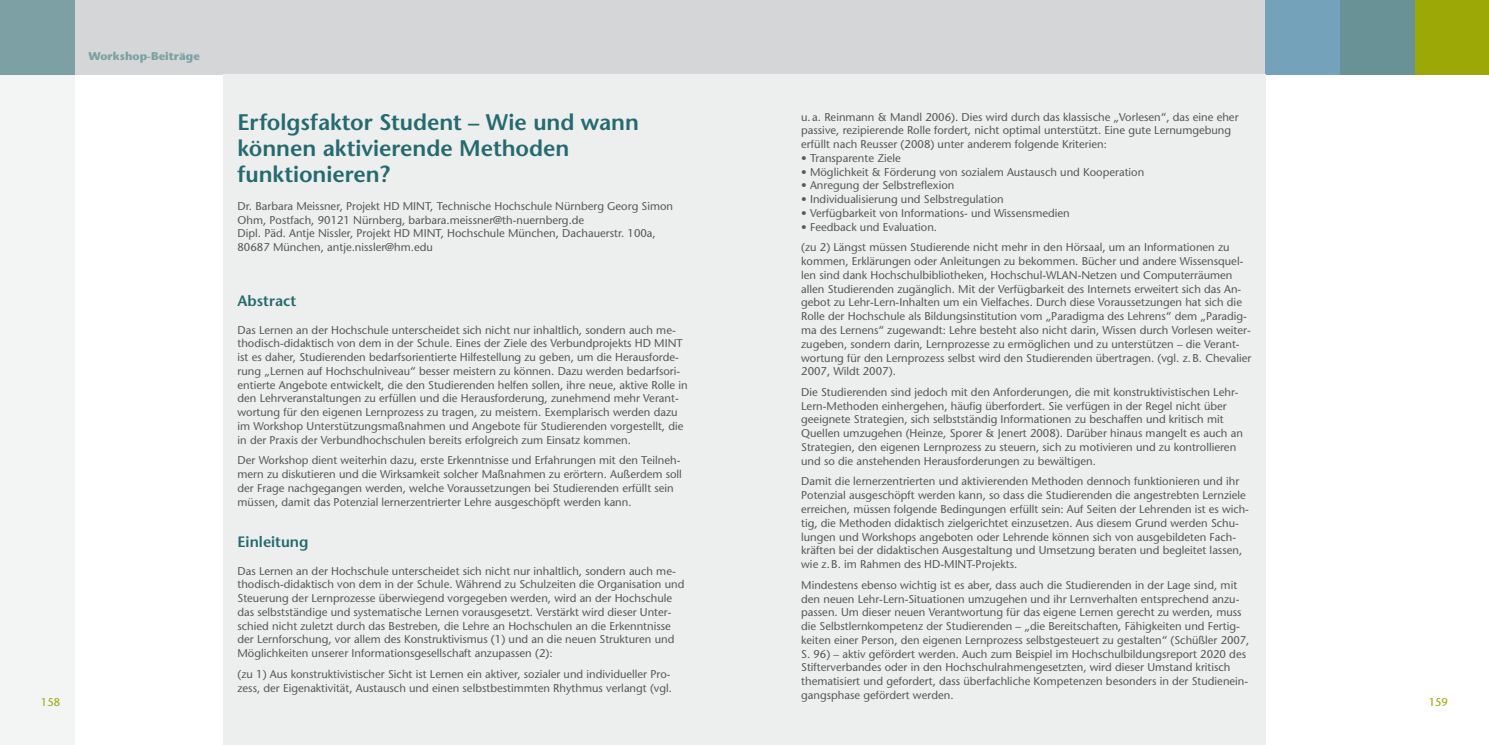
<style>
.page{position:relative;width:1489px;height:745px;background:#fff}
.page>*{position:absolute;margin:0;border:0;box-sizing:border-box;transform-origin:0 0}
.t1{font:600 22.5px/26.2px "Stone Sans";color:#246a6f}
.t2{font:600 15px "Stone Sans";color:#246a6f}
.t3{font:11.25px/13.8px "Stone Sans";color:#58585a}
.t4{font:700 11.25px "Stone Sans";color:#7ca0a3}
.t5{font:11.25px "Stone Sans";color:#9ca805}
</style>
<div class="page">
<div style="left:744px;top:0;width:744px;height:74px;background:#d5d6d7"></div>
<div style="left:1414px;top:0;width:74px;height:74px;background:#9ca805"></div>
<div style="left:1339px;top:0;width:75px;height:74px;background:#689295"></div>
<div style="left:1265px;top:0;width:74px;height:74px;background:#73a2ba"></div>
<div style="left:744px;top:74px;width:521px;height:670px;background:#edeeee"></div>
<div style="left:0;top:74px;width:74px;height:670px;background:#f3f4f4"></div>
<div style="left:0;top:0;width:744px;height:74px;background:#d5d6d7"></div>
<div style="left:0;top:0;width:74px;height:74px;background:#7ca0a3"></div>
<div style="left:223px;top:74px;width:521px;height:670px;background:#edeeee"></div>
<p class="t4" style="left:89px;top:49px;width:113px">Workshop-Beiträge</p>
<p class="t3" style="left:801px;top:110px;width:439px">u. a. Reinmann &amp; Mandl 2006). Dies wird durch das klassische „Vorlesen“, das eine eher passive, rezipierende Rolle fordert, nicht optimal unterstützt. Eine gute Lernumgebung erfüllt nach Reusser (2008) unter anderem folgende Kriterien:</p>
<p class="t3" style="left:801px;top:151px;width:101px">• Transparente Ziele</p>
<p class="t3" style="left:801px;top:165px;width:344px">• Möglichkeit &amp; Förderung von sozialem Austausch und Kooperation</p>
<p class="t3" style="left:801px;top:178px;width:155px">• Anregung der Selbstreflexion</p>
<p class="t3" style="left:801px;top:192px;width:204px">• Individualisierung und Selbstregulation</p>
<p class="t3" style="left:801px;top:206px;width:270px">• Verfügbarkeit von Informations- und Wissensmedien</p>
<p class="t3" style="left:801px;top:216px;width:430px;line-height:20.6px">• Feedback und Evaluation.<br>(zu 2) Längst müssen Studierende nicht mehr in den Hörsaal, um an Informationen zu</p>
<p class="t3" style="left:801px;top:254px;width:452px">kommen, Erklärungen oder Anleitungen zu bekommen. Bücher und andere Wissensquel&shy;len sind dank Hochschulbibliotheken, Hochschul-WLAN-Netzen und Computerräumen allen Studierenden zugänglich. Mit der Verfügbarkeit des Internets erweitert sich das An&shy;gebot zu Lehr-Lern-Inhalten um ein Vielfaches. Durch diese Voraussetzungen hat sich die Rolle der Hochschule als Bildungsinstitution vom „Paradigma des Lehrens“ dem „Paradig&shy;ma des Lernens“ zugewandt: Lehre besteht also nicht darin, Wissen durch Vorlesen weiter&shy;zugeben, sondern darin, Lernprozesse zu ermöglichen und zu unterstützen – die Verant&shy;wortung für den Lernprozess selbst wird den Studierenden übertragen. (vgl. z.B. Chevalier 2007, Wildt 2007).</p>
<p class="t3" style="left:801px;top:385px;width:443px">Die Studierenden sind jedoch mit den Anforderungen, die mit konstruktivistischen Lehr-Lern-Methoden einhergehen, häufig überfordert. Sie verfügen in der Regel nicht über geeignete Strategien, sich selbstständig Informationen zu beschaffen und kritisch mit Quellen umzugehen (Heinze, Sporer &amp; Jenert 2008). Darüber hinaus mangelt es auch an Strategien, den eigenen Lernprozess zu steuern, sich zu motivieren und zu kontrollieren und so die anstehenden Herausforderungen zu bewältigen.</p>
<p class="t3" style="left:801px;top:474px;width:449px">Damit die lernerzentrierten und aktivierenden Methoden dennoch funktionieren und ihr Potenzial ausgeschöpft werden kann, so dass die Studierenden die angestrebten Lernziele erreichen, müssen folgende Bedingungen erfüllt sein: Auf Seiten der Lehrenden ist es wich&shy;tig, die Methoden didaktisch zielgerichtet einzusetzen. Aus diesem Grund werden Schu&shy;lungen und Workshops angeboten oder Lehrende können sich von ausgebildeten Fach&shy;kräften bei der didaktischen Ausgestaltung und Umsetzung beraten und begleitet lassen, wie z.B. im Rahmen des HD-MINT-Projekts.</p>
<p class="t3" style="left:801px;top:577px;width:450px">Mindestens ebenso wichtig ist es aber, dass auch die Studierenden in der Lage sind, mit den neuen Lehr-Lern-Situationen umzugehen und ihr Lernverhalten entsprechend anzu&shy;passen. Um dieser neuen Verantwortung für das eigene Lernen gerecht zu werden, muss die Selbstlernkompetenz der Studierenden – „die Bereitschaften, Fähigkeiten und Fertig&shy;keiten einer Person, den eigenen Lernprozess selbstgesteuert zu gestalten“ (Schüßler 2007, S. 96) – aktiv gefördert werden. Auch zum Beispiel im Hochschulbildungsreport 2020 des Stifterverbandes oder in den Hochschulrahmengesetzten, wird dieser Umstand kritisch thematisiert und gefordert, dass überfachliche Kompetenzen besonders in der Studienein&shy;gangsphase gefördert werden.</p>
<h1 class="t1" style="left:237px;top:108px;width:403px">Erfolgsfaktor Student – Wie und wann können aktivierende Methoden funktionieren?</h1>
<p class="t3" style="left:237px;top:199px;width:437px">Dr. Barbara Meissner, Projekt HD MINT, Technische Hochschule Nürnberg Georg Simon Ohm, Postfach, 90121 Nürnberg, barbara.meissner@th-nuernberg.de<br>Dipl. Päd. Antje Nissler, Projekt HD MINT, Hochschule München, Dachauerstr. 100a, 80687 München, antje.nissler@hm.edu</p>
<h2 class="t2" style="left:237px;top:291px;width:60px">Abstract</h2>
<p class="t3" style="left:237px;top:322px;width:452px">Das Lernen an der Hochschule unterscheidet sich nicht nur inhaltlich, sondern auch me&shy;thodisch-didaktisch von dem in der Schule. Eines der Ziele des Verbundprojekts HD MINT ist es daher, Studierenden bedarfsorientierte Hilfestellung zu geben, um die Herausforde&shy;rung „Lernen auf Hochschulniveau“ besser meistern zu können. Dazu werden bedarfsori&shy;entierte Angebote entwickelt, die den Studierenden helfen sollen, ihre neue, aktive Rolle in den Lehrveranstaltungen zu erfüllen und die Herausforderung, zunehmend mehr Verant&shy;wortung für den eigenen Lernprozess zu tragen, zu meistern. Exemplarisch werden dazu im Workshop Unterstützungsmaßnahmen und Angebote für Studierenden vorgestellt, die in der Praxis der Verbundhochschulen bereits erfolgreich zum Einsatz kommen.</p>
<p class="t3" style="left:237px;top:453px;width:446px">Der Workshop dient weiterhin dazu, erste Erkenntnisse und Erfahrungen mit den Teilneh&shy;mern zu diskutieren und die Wirksamkeit solcher Maßnahmen zu erörtern. Außerdem soll der Frage nachgegangen werden, welche Voraussetzungen bei Studierenden erfüllt sein müssen, damit das Potenzial lernerzentrierter Lehre ausgeschöpft werden kann.</p>
<h2 class="t2" style="left:237px;top:532px;width:73px">Einleitung</h2>
<p class="t3" style="left:237px;top:563px;width:448px">Das Lernen an der Hochschule unterscheidet sich nicht nur inhaltlich, sondern auch me&shy;thodisch-didaktisch von dem in der Schule. Während zu Schulzeiten die Organisation und Steuerung der Lernprozesse überwiegend vorgegeben werden, wird an der Hochschule das selbstständige und systematische Lernen vorausgesetzt. Verstärkt wird dieser Unter&shy;schied nicht zuletzt durch das Bestreben, die Lehre an Hochschulen an die Erkenntnisse der Lernforschung, vor allem des Konstruktivismus (1) und an die neuen Strukturen und Möglichkeiten unserer Informationsgesellschaft anzupassen (2):</p>
<p class="t3" style="left:237px;top:666px;width:436px">(zu 1) Aus konstruktivistischer Sicht ist Lernen ein aktiver, sozialer und individueller Pro&shy;zess, der Eigenaktivität, Austausch und einen selbstbestimmten Rhythmus verlangt (vgl.</p>
<p class="t5" style="left:41px;top:694px;width:21px">158</p>
<p class="t5" style="left:1428px;top:694px;width:21px">159</p>
</div>
